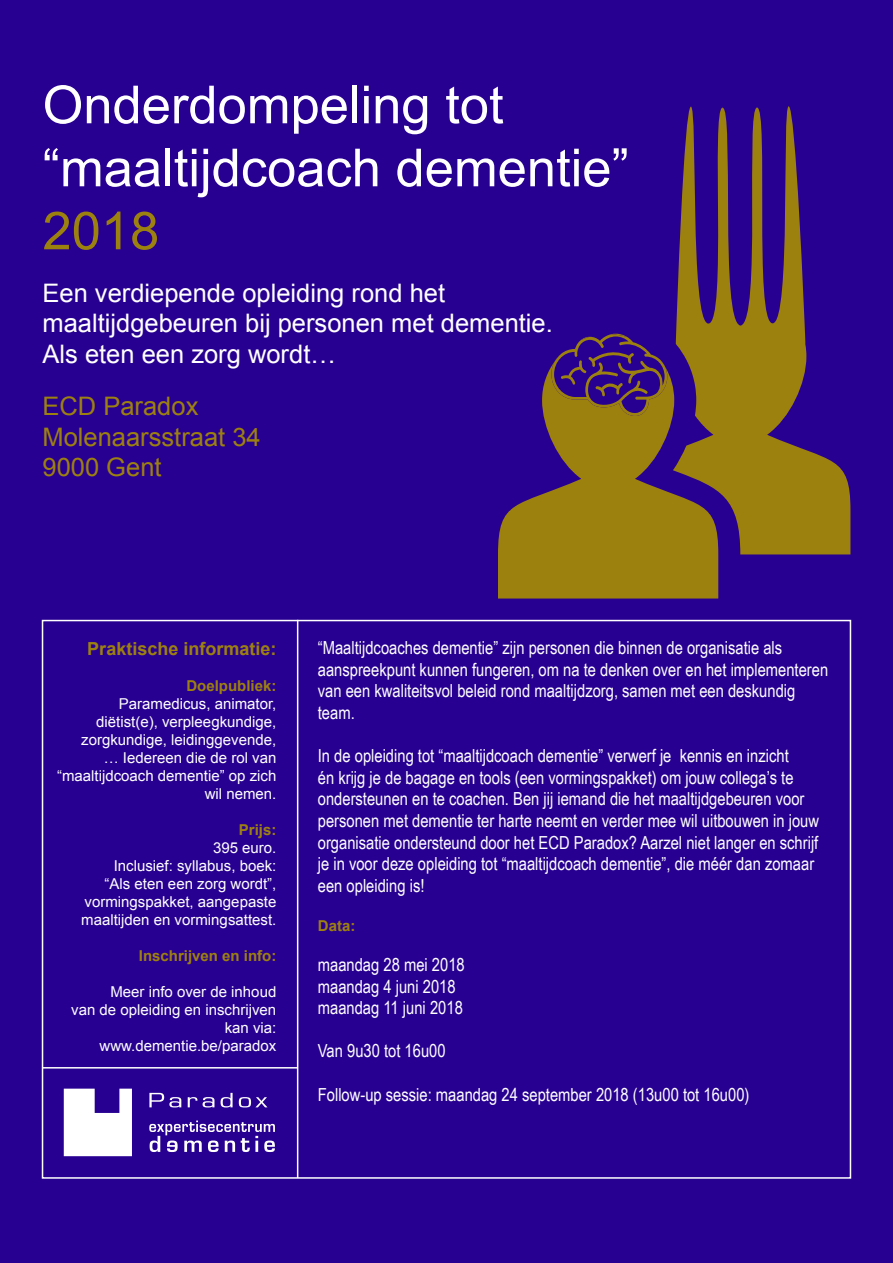
<style>
.page{position:relative;width:893px;height:1263px;background:#280091}
.page>*{position:absolute;margin:0;border:0;box-sizing:border-box;transform-origin:0 0}
.t1{font:52.5px/63px "Arial";color:#fff}
.t2{font:52.5px "Arial";color:#9d810f}
.t3{font:25.5px/30.6px "Arial";color:#fff}
.t4{font:25.5px/30.6px "Arial";color:#9d810f}
.t5{font:18px/21.6px "Arial Narrow";color:#fff}
.t6{font:700 18px "Arial";color:#9d810f}
.t7{font:15px/18px "Arial";color:#fff;text-align:right}
.t8{font:700 15px "Arial";color:#9d810f}
</style>
<div class="page">
<svg style="left:64px;top:1089px;width:68px;height:67px;background:#e2ddf0"></svg>
<svg style="left:149px;top:1093px;width:118px;height:14px"></svg>
<svg style="left:149px;top:1120px;width:126px;height:32px"></svg>
<hr style="left:43px;top:1067px;width:255px;height:1px;background:#fff">
<hr style="left:297px;top:620px;width:1px;height:558px;background:#fff">
<svg style="left:675px;top:106px;width:175px;height:448px"></svg>
<svg style="left:498px;top:361px;width:220px;height:237px;fill:#9d810f"></svg>
<svg style="left:551px;top:334px;width:116px;height:82px"></svg>
<h1 class="t1" style="left:43px;top:74px;width:588px">Onderdompeling tot “maaltijdcoach dementie”</h1>
<h1 class="t2" style="left:43px;top:196px;width:118px">2018</h1>
<h2 class="t3" style="left:43px;top:277px;width:512px">Een verdiepende opleiding rond het maaltijdgebeuren bij personen met dementie.<br>Als eten een zorg wordt…</h2>
<h2 class="t4" style="left:43px;top:391px;width:220px">ECD Paradox<br>Molenaarsstraat 34<br>9000 Gent</h2>
<p class="t6" style="left:87px;top:637px;width:191px">Praktische informatie:</p>
<p class="t8" style="left:186px;top:676px;width:92px">Doelpubliek:</p>
<p class="t7" style="left:57px;top:695px;width:221px">Paramedicus, animator, diëtist(e), verpleegkundige, zorgkundige, leidinggevende,<br>… Iedereen die de rol van “maaltijdcoach dementie” op zich wil nemen.</p>
<p class="t8" style="left:239px;top:820px;width:39px">Prijs:</p>
<p class="t7" style="left:81px;top:839px;width:197px">395 euro.<br>Inclusief: syllabus, boek:<br>“Als eten een zorg wordt”, vormingspakket, aangepaste maaltijden en vormingsattest.</p>
<p class="t8" style="left:139px;top:946px;width:139px">Inschrijven en info:</p>
<p class="t7" style="left:71px;top:983px;width:207px">Meer info over de inhoud<br>van de opleiding en inschrijven kan via: www.dementie.be/paradox</p>
<p class="t5" style="left:318px;top:636px;width:512px">“Maaltijdcoaches dementie” zijn personen die binnen de organisatie als aanspreekpunt kunnen fungeren, om na te denken over en het implementeren van een kwaliteitsvol beleid rond maaltijdzorg, samen met een deskundig team.</p>
<p class="t5" style="left:318px;top:744px;width:503px">In de opleiding tot “maaltijdcoach dementie” verwerf je kennis en inzicht<br>én krijg je de bagage en tools (een vormingspakket) om jouw collega’s te ondersteunen en te coachen. Ben jij iemand die het maaltijdgebeuren voor personen met dementie ter harte neemt en verder mee wil uitbouwen in jouw organisatie ondersteund door het ECD Paradox? Aarzel niet langer en schrijf je in voor deze opleiding tot “maaltijdcoach dementie”, die méér dan zomaar een opleiding is!</p>
<p class="t8" style="left:318px;top:916px;width:39px">Data:</p>
<p class="t5" style="left:318px;top:953px;width:148px">maandag 28 mei 2018 maandag 4 juni 2018 maandag 11 juni 2018</p>
<p class="t5" style="left:318px;top:1039px;width:129px">Van 9u30 tot 16u00</p>
<p class="t5" style="left:318px;top:1083px;width:433px">Follow-up sessie: maandag 24 september 2018 (13u00 tot 16u00)</p>
</div>
